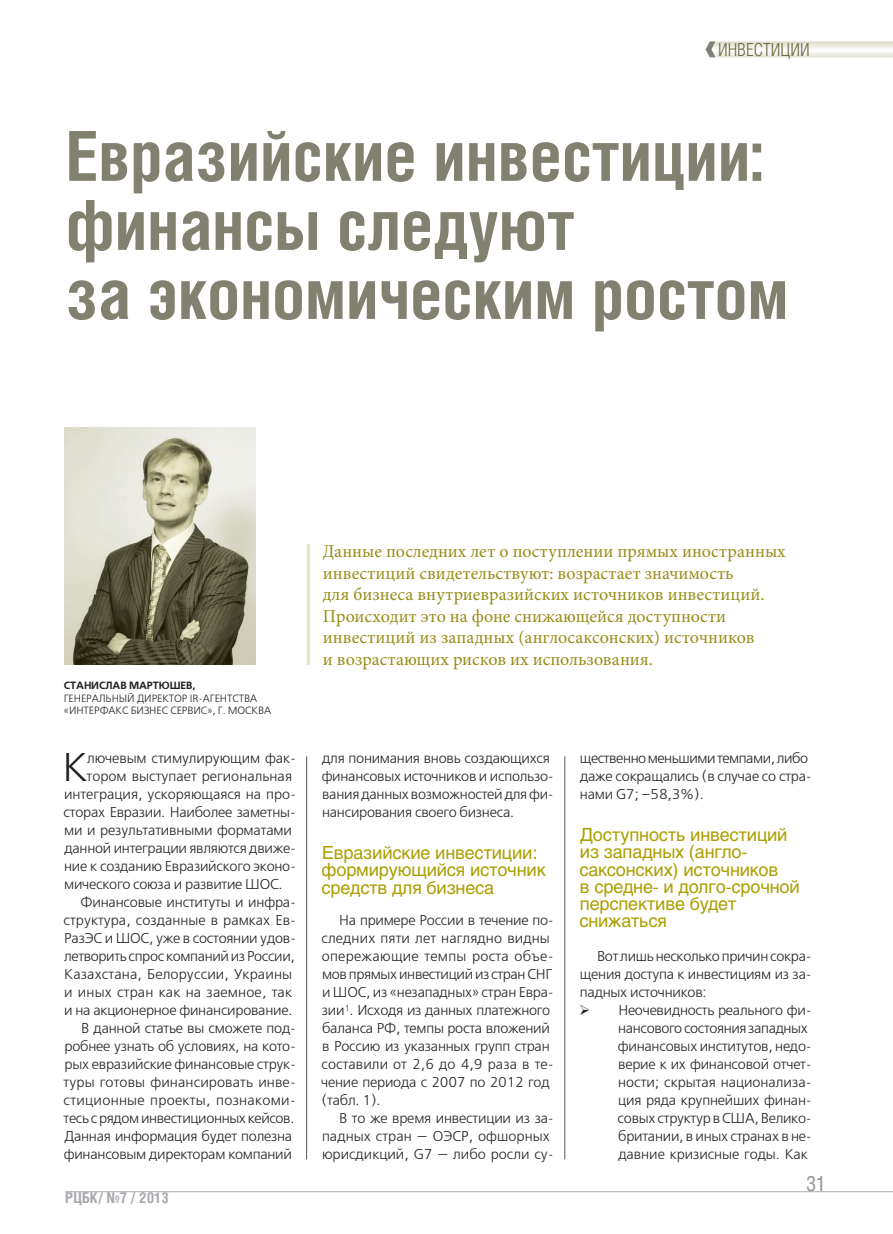
<style>
.page{position:relative;width:893px;height:1234px;background:#fff}
.page>*{position:absolute;margin:0;border:0;box-sizing:border-box;transform-origin:0 0}
.Zag_Osnov{font:700 69px/69px "Helios Cond C";color:#82806e}
.Буквица{font:39.9px "DS Free Set";color:#231f20}
.t1{font:21px "Helios Cond C";color:#939598}
.New_Vrezka_1{font:18px/21.6px "Minion Pro";color:#968d16}
.New_Podzag_1{font:18px/17.2px "Helios C";letter-spacing:-.01em;color:#ab9f01}
.New_Vrezka_1-2{font:18px "Helios Cond Light C";color:#6e6a3f}
.t2{font:700 15px "Helios Cond C";color:#a8a9ad}
.Бади{font:14.25px/18px "DS Free Set";letter-spacing:-.02em;color:#231f20}
.Буквица-2{font:14.25px "DS Free Set";letter-spacing:-.02em;color:#231f20}
.Бади-2{font:14.25px/18px "DS Free Set";color:#231f20}
.Буквица-3{font:14.25px "DS Free Set";color:#231f20}
.Author{font:10.5px/12.6px "DS Free Set";letter-spacing:-.01em;color:#231f20}
.Author-2{font:700 10.5px "DS Free Set";letter-spacing:-.01em;color:#231f20}
</style>
<div class="page">
<hr style="left:65px;top:1190px;width:828px;height:1px;background:#a8a9ad">
<hr style="left:307px;top:543px;width:3px;height:121px;background:#e8e4c2">
<hr style="left:306px;top:756px;width:1px;height:403px;background:#57585a">
<hr style="left:565px;top:756px;width:1px;height:403px;background:#57585a">
<img style="left:64px;top:428px;width:191px;height:236px">
<svg style="left:705px;top:41px;width:188px;height:16px"></svg>
<p class="New_Vrezka_1-2" style="left:718px;top:40px;width:93px">ИНВЕСТИЦИИ</p>
<p class="Zag_Osnov" style="left:66px;top:120px;width:724px">Евразийские инвестиции: финансы следуют<br>за экономическим ростом</p>
<p class="Author-2" style="left:64px;top:679px;width:133px">СТАНИСЛАВ МАРТЮШЕВ,</p>
<p class="Author" style="left:64px;top:692px;width:209px">ГЕНЕРАЛЬНЫЙ ДИРЕКТОР IR-АГЕНТСТВА «ИНТЕРФАКС БИЗНЕС СЕРВИС», Г. МОСКВА</p>
<p class="Буквица" style="left:63px;top:744px;width:27px">К</p>
<p class="Буквица-2" style="left:87px;top:749px;width:210px">лючевым стимулирующим фак-</p>
<p class="Буквица-3" style="left:87px;top:767px;width:207px">тором выступает региональная</p>
<p class="Буквица-2" style="left:64px;top:785px;width:233px">интеграция, ускоряющаяся на про-</p>
<p class="Буквица-2" style="left:64px;top:803px;width:234px">сторах Евразии. Наиболее заметны-</p>
<p class="Буквица-2" style="left:64px;top:821px;width:229px">ми и результативными форматами</p>
<p class="Буквица-2" style="left:64px;top:839px;width:233px">данной интеграции являются движе-</p>
<p class="Буквица-2" style="left:64px;top:857px;width:233px">ние к созданию Евразийского эконо-</p>
<p class="Буквица-2" style="left:64px;top:875px;width:220px">мического союза и развитие ШОС.</p>
<p class="Бади" style="left:64px;top:893px;width:234px;text-indent:17px">Финансовые институты и инфра&shy;структура, созданные в рамках Ев-РазЭС и ШОС, уже в состоянии удов&shy;летворить спрос компаний изРоссии, Казахстана, Белоруссии, Украины и иных стран как на заемное, так и на акционерное финансирование.</p>
<p class="Бади" style="left:64px;top:1019px;width:234px;text-indent:18px">В данной статье вы сможете под&shy;робнее узнать об условиях, на кото&shy;рых евразийские финансовые струк&shy;туры готовы финансировать инве&shy;стиционные проекты, познакоми&shy;тесь срядом инвестиционных кейсов.<br>Данная информация будет полезна финансовым директорам компаний</p>
<p class="t2" style="left:65px;top:1188px;width:105px">РЦБК/ №7 / 2013</p>
<p class="New_Vrezka_1" style="left:323px;top:540px;width:464px">Данные последних лет о поступлении прямых иностранных инвестиций свидетельствуют: возрастает значимость<br>для бизнеса внутриевразийских источников инвестиций.<br>Происходит это на фоне снижающейся доступности инвестиций из западных (англосаксонских) источников<br>и возрастающих рисков их использования.</p>
<p class="Бади" style="left:322px;top:749px;width:234px">для понимания вновь создающихся финансовых источников и использо&shy;вания данных возможностей для фи&shy;нансирования своего бизнеса.</p>
<p class="New_Podzag_1" style="left:321px;top:843px;width:226px">Евразийские инвестиции: формирующийся источник средств для бизнеса</p>
<p class="Бади" style="left:321px;top:911px;width:234px;text-indent:18px">На примере России в течение по&shy;следних пяти лет наглядно видны опережающие темпы роста объе&shy;мов прямых инвестиций из стран СНГ и ШОС, из «незападных» стран Евра&shy;зии<sup>1</sup>. Исходя из данных платежного баланса РФ, темпы роста вложений в Россию из указанных групп стран составили от 2,6 до 4,9 раза в те&shy;чение периода с 2007 по 2012 год (табл. 1).</p>
<p class="Бади-2" style="left:322px;top:1109px;width:233px;text-indent:17px">В то же время инвестиции из за&shy;падных стран — ОЭСР, офшорных юрисдикций, G7 — либо росли су-</p>
<p class="Бади" style="left:580px;top:749px;width:233px">щественно меньшими темпами, либо даже сокращались (в случае со стра&shy;нами G7; –58,3%).</p>
<p class="New_Podzag_1" style="left:579px;top:825px;width:222px">Доступность инвестиций из западных (англо&shy;саксонских) источников<br>в средне- и долго-срочной перспективе будет снижаться</p>
<p class="Бади" style="left:580px;top:947px;width:233px;text-align:justify;text-indent:17px">Вот лишь несколько причин сокра&shy;щения доступа к инвестициям из за&shy;падных источников:</p>
<p class="Бади" style="left:618px;top:1001px;width:196px;text-indent:-38px">➢ Неочевидность реального фи&shy;нансового состояния западных финансовых институтов, недо&shy;верие к их финансовой отчет&shy;ности; скрытая национализа&shy;ция ряда крупнейших финан&shy;совых структур вСША, Велико&shy;британии, в иных странах в не&shy;давние кризисные годы. Как</p>
<h3 class="t1" style="left:806px;top:1170px;width:21px">31</h3>
</div>
